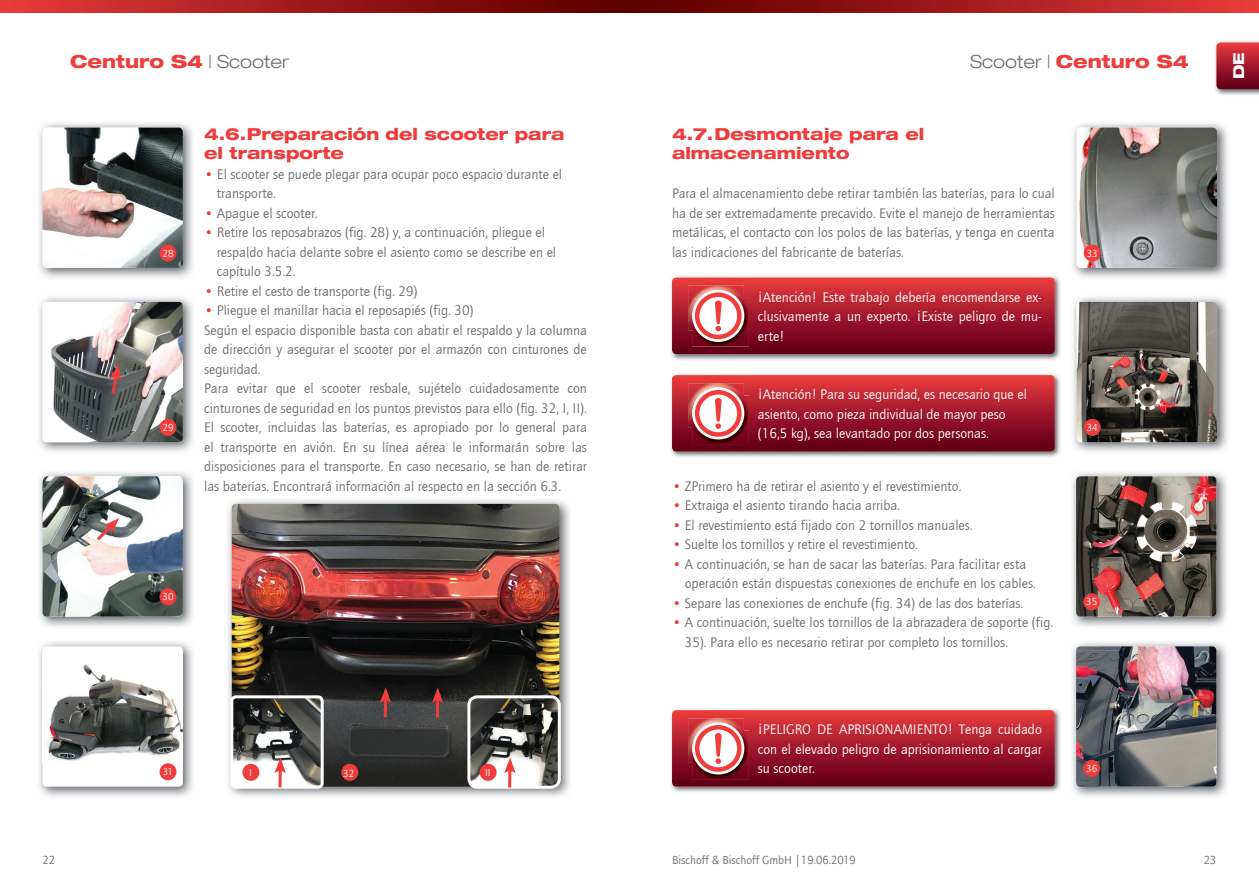
<style>
.page{position:relative;width:1259px;height:893px;background:#fff}
.page>*{position:absolute;margin:0;border:0;box-sizing:border-box;transform-origin:0 0}
.t1{font:800 18px "Helve Neu Hea Ext";color:#ee3d3c}
.t2{font:800 16.5px/19.5px "Helve Neu Hea Ext";color:#ee3d3c}
.t3{font:800 15px "Helve Neu Hea Ext";color:#fff}
.t4{font:14.25px/19.5px "Quay Sans";color:#6c6d70}
.t5{font:14.25px/19.5px "Quay Sans";color:#fff;text-align:justify}
.t6{font:12px "Quay Sans";color:#6c6d70}
.t7{font:10.5px "Quay Sans";color:#fff}
.s1{font-family:"Helve Neu Lig Ext";font-weight:300;color:#6c6d70}
.s2{color:#ee3d3c}
</style>
<div class="page">
<svg style="left:0;top:0;width:629px;height:12px;background:#9e1a1a"></svg>
<svg style="left:629px;top:0;width:630px;height:12px;background:#9e1a1a"></svg>
<img style="left:1215px;top:41px;width:44px;height:54px">
<svg style="left:1216px;top:43px;width:43px;height:46px;background:#a31c2c"></svg>
<img style="left:1073px;top:297px;width:155px;height:155px">
<img style="left:1076px;top:302px;width:141px;height:140px">
<img style="left:1072px;top:472px;width:155px;height:155px">
<img style="left:1076px;top:476px;width:140px;height:141px">
<img style="left:1072px;top:642px;width:155px;height:155px">
<img style="left:1076px;top:646px;width:140px;height:141px">
<div style="left:1083px;top:593px;width:17px;height:17px;background:#ee3d3c;border-radius:50%"></div>
<div style="left:1083px;top:760px;width:17px;height:17px;background:#ee3d3c;border-radius:50%"></div>
<img style="left:1073px;top:123px;width:155px;height:155px">
<img style="left:1076px;top:128px;width:141px;height:140px">
<div style="left:1083px;top:244px;width:17px;height:17px;background:#ee3d3c;border-radius:50%"></div>
<div style="left:1083px;top:419px;width:17px;height:17px;background:#ee3d3c;border-radius:50%"></div>
<img style="left:671px;top:276px;width:389px;height:84px">
<svg style="left:672px;top:278px;width:382px;height:76px;background:#a72635"></svg>
<div style="left:695px;top:292px;width:46px;height:47px;border:4px solid #ee3d3c;border-radius:50%"></div>
<img style="left:671px;top:374px;width:389px;height:83px">
<svg style="left:672px;top:375px;width:382px;height:77px;background:#a82735"></svg>
<div style="left:695px;top:390px;width:46px;height:47px;border:4px solid #ee3d3c;border-radius:50%"></div>
<img style="left:39px;top:472px;width:154px;height:155px">
<img style="left:43px;top:476px;width:140px;height:141px">
<div style="left:159px;top:588px;width:17px;height:17px;background:#ee3d3c;border-radius:50%"></div>
<svg style="left:94px;top:518px;width:25px;height:26px"></svg>
<img style="left:39px;top:123px;width:154px;height:155px">
<img style="left:43px;top:128px;width:140px;height:140px">
<div style="left:159px;top:244px;width:17px;height:17px;background:#ee3d3c;border-radius:50%"></div>
<img style="left:39px;top:297px;width:154px;height:155px">
<img style="left:43px;top:302px;width:140px;height:140px">
<div style="left:159px;top:419px;width:17px;height:17px;background:#ee3d3c;border-radius:50%"></div>
<svg style="left:110px;top:364px;width:11px;height:33px"></svg>
<img style="left:39px;top:642px;width:154px;height:155px">
<div style="left:43px;top:646px;width:140px;height:141px;background:#fff;border-radius:4px"></div>
<img style="left:46px;top:664px;width:137px;height:97px">
<div style="left:159px;top:763px;width:17px;height:17px;background:#ee3d3c;border-radius:50%"></div>
<img style="left:228px;top:500px;width:342px;height:297px">
<img style="left:232px;top:504px;width:327px;height:283px">
<img style="left:234px;top:699px;width:86px;height:86px">
<div style="left:230px;top:695px;width:94px;height:94px;border:3px solid #fff;border-radius:4px"></div>
<img style="left:471px;top:699px;width:86px;height:86px">
<div style="left:467px;top:695px;width:94px;height:94px;border:3px solid #fff;border-radius:9px"></div>
<div style="left:341px;top:764px;width:17px;height:17px;background:#ee3d3c;border-radius:50%"></div>
<div style="left:242px;top:764px;width:17px;height:17px;background:#ee3d3c;border-radius:50%"></div>
<div style="left:479px;top:764px;width:17px;height:17px;background:#ee3d3c;border-radius:50%"></div>
<svg style="left:278px;top:778px;width:4px;height:9px"></svg>
<svg style="left:274px;top:757px;width:23px;height:21px"></svg>
<hr style="left:384px;top:698px;width:3px;height:19px;background:#ee3d3c">
<svg style="left:379px;top:687px;width:12px;height:16px"></svg>
<hr style="left:436px;top:698px;width:3px;height:19px;background:#ee3d3c">
<svg style="left:432px;top:687px;width:11px;height:16px"></svg>
<hr style="left:508px;top:768px;width:3px;height:19px;background:#ee3d3c">
<svg style="left:504px;top:757px;width:12px;height:17px"></svg>
<img style="left:671px;top:709px;width:389px;height:83px">
<svg style="left:672px;top:710px;width:382px;height:77px;background:#a82735"></svg>
<div style="left:695px;top:725px;width:46px;height:47px;border:4px solid #ee3d3c;border-radius:50%"></div>
<p class="t1" style="left:70px;top:50px;width:220px">Centuro S4 <span class="s1">| Scooter</span></p>
<p class="t1" style="left:970px;top:50px;width:220px"><span class="s1">Scooter |</span> Centuro S4</p>
<p class="t7" style="left:162px;top:247px;width:13px">28</p>
<p class="t7" style="left:162px;top:422px;width:13px">29</p>
<p class="t2" style="left:204px;top:123px;width:362px">4.6. Preparación del scooter para el transporte</p>
<p class="t4" style="left:217px;top:164px;width:347px;text-indent:-13px"><span class="s2">•</span> El scooter se puede plegar para ocupar poco espacio durante el transporte.</p>
<p class="t4" style="left:204px;top:203px;width:115px"><span class="s2">•</span> Apague el scooter.</p>
<p class="t4" style="left:217px;top:223px;width:341px;text-indent:-13px"><span class="s2">•</span> Retire los reposabrazos (fig. 28) y, a continuación, pliegue el respaldo hacia delante sobre el asiento como se describe en el capítulo 3.5.2.</p>
<p class="t4" style="left:204px;top:281px;width:215px"><span class="s2">•</span> Retire el cesto de transporte (fig. 29)</p>
<p class="t4" style="left:204px;top:301px;width:384px"><span class="s2">•</span> Pliegue el manillar hacia el reposapiés (fig. 30)<br>Según el espacio disponible basta con abatir el respaldo y la columna de dirección y asegurar el scooter por el armazón con cinturones de seguridad.<br>Para evitar que el scooter resbale, sujételo cuidadosamente con cinturones de seguridad en los puntos previstos para ello (fig. 32, I, II).<br>El scooter, incluidas las baterías, es apropiado por lo general para el transporte en avión. En su línea aérea le informarán sobre las disposiciones para el transporte. En caso necesario, se han de retirar las baterías. Encontrará información al respecto en la sección 6.3.</p>
<p class="t7" style="left:162px;top:591px;width:13px">30</p>
<p class="t2" style="left:672px;top:123px;width:254px">4.7. Desmontaje para el almacenamiento</p>
<p class="t4" style="left:672px;top:184px;width:384px;text-align:justify">Para el almacenamiento debe retirar también las baterías, para lo cual ha de ser extremadamente precavido. Evite el manejo de herramientas metálicas, el contacto con los polos de las baterías, y tenga en cuenta las indicaciones del fabricante de baterías.</p>
<p class="t5" style="left:758px;top:287px;width:285px">¡Atención! Este trabajo debería encomendarse ex&shy;clusivamente a un experto. ¡Existe peligro de mu&shy;erte!</p>
<p class="t5" style="left:758px;top:385px;width:270px;text-align:left">¡Atención! Para su seguridad, es necesario que el asiento, como pieza individual de mayor peso (16,5 kg), sea levantado por dos personas.</p>
<p class="t4" style="left:672px;top:476px;width:291px"><span class="s2">•</span> ZPrimero ha de retirar el asiento y el revestimiento.</p>
<p class="t4" style="left:672px;top:496px;width:229px"><span class="s2">•</span> Extraiga el asiento tirando hacia arriba.</p>
<p class="t4" style="left:672px;top:515px;width:302px"><span class="s2">•</span> El revestimiento está fijado con 2 tornillos manuales.</p>
<p class="t4" style="left:672px;top:535px;width:247px"><span class="s2">•</span> Suelte los tornillos y retire el revestimiento.</p>
<p class="t4" style="left:685px;top:554px;width:352px;text-indent:-13px"><span class="s2">•</span> A continuación, se han de sacar las baterías. Para facilitar esta operación están dispuestas conexiones de enchufe en los cables.</p>
<p class="t4" style="left:672px;top:593px;width:353px"><span class="s2">•</span> Separe las conexiones de enchufe (fig. 34) de las dos baterías.</p>
<p class="t4" style="left:685px;top:613px;width:370px;text-indent:-13px"><span class="s2">•</span> A continuación, suelte los tornillos de la abrazadera de soporte (fig.<br>35). Para ello es necesario retirar por completo los tornillos.</p>
<p class="t7" style="left:1086px;top:247px;width:13px">33</p>
<p class="t7" style="left:1086px;top:422px;width:13px">34</p>
<p class="t7" style="left:1086px;top:596px;width:13px">35</p>
<p class="t7" style="left:163px;top:766px;width:12px">31</p>
<p class="t7" style="left:249px;top:767px;width:4px">I</p>
<p class="t7" style="left:343px;top:768px;width:13px">32</p>
<p class="t7" style="left:485px;top:767px;width:7px">II</p>
<p class="t5" style="left:758px;top:720px;width:285px">¡PELIGRO DE APRISIONAMIENTO! Tenga cuidado con el elevado peligro de aprisionamiento al cargar su scooter.</p>
<p class="t7" style="left:1086px;top:763px;width:13px">36</p>
<p class="t3" style="left:1229px;top:79px;width:28px;rotate:-90deg">DE</p>
<p class="t6" style="left:672px;top:853px;width:185px">Bischoff &amp; Bischoff GmbH |19.06.2019</p>
<p class="t6" style="left:43px;top:853px;width:14px">22</p>
<p class="t6" style="left:1203px;top:853px;width:14px">23</p>
</div>
